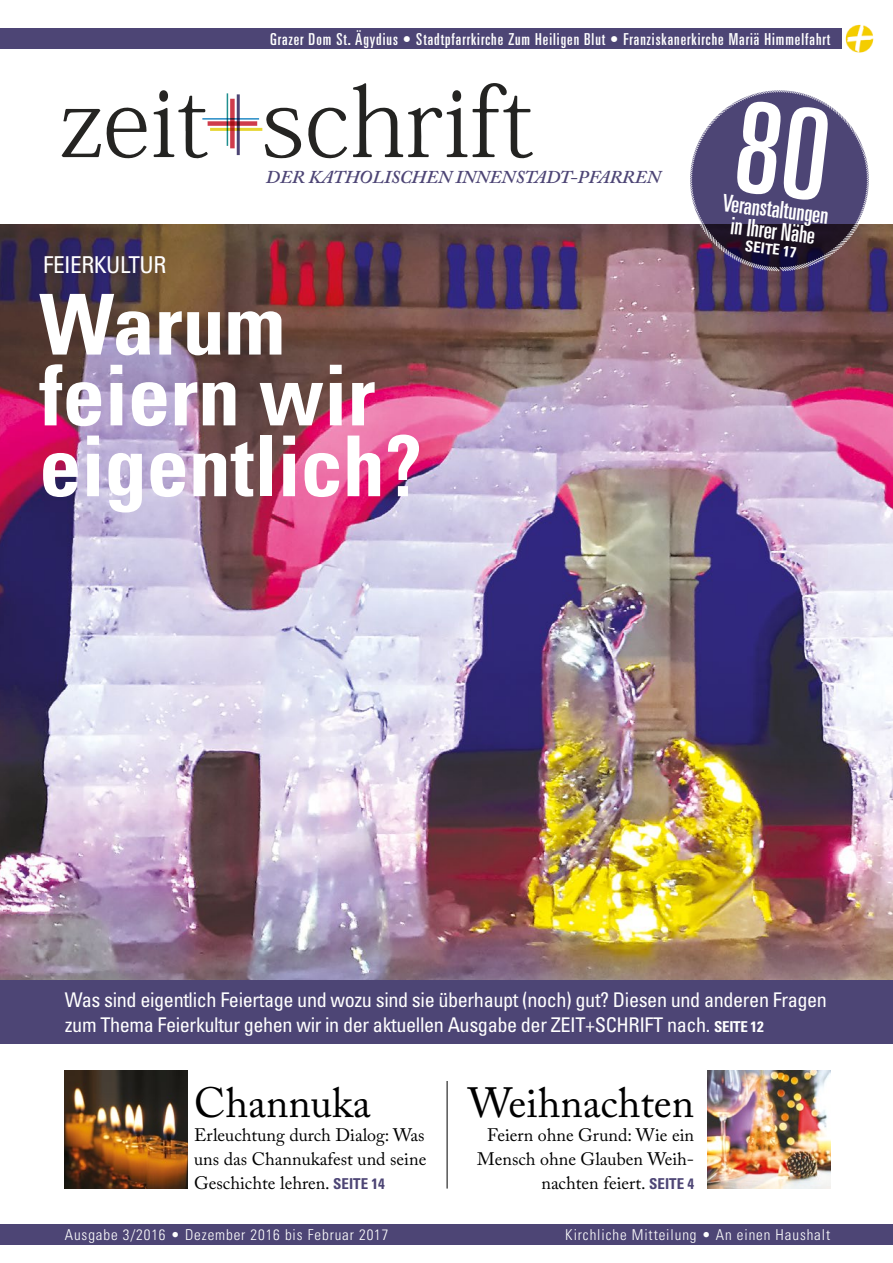
<style>
.page{position:relative;width:893px;height:1263px;background:#fff}
.page>*{position:absolute;margin:0;border:0;box-sizing:border-box;transform-origin:0 0}
.t1{font:700 condensed 84px/70.8px "Univers";color:#fff}
.t2{font:42px "Adobe Caslon Pro";color:#000}
.t3{font:ultra-condensed 24px "Univers";color:#fff}
.t4{font:condensed 23.25px "Univers";letter-spacing:-.02em;color:#fff}
.t5{font:condensed 20.25px/24.9px "Univers";letter-spacing:-.02em;color:#fff}
.t6{font:18px/24px "Adobe Caslon Pro";color:#000;text-align:justify}
.t7{font:italic 600 18px "Adobe Caslon Pro";color:#4d4575}
.t8{font:ultra-condensed 16.5px "Univers";letter-spacing:.06em;color:#fff}
.t9{font:300 condensed 15px "Univers";letter-spacing:.06em;color:#fff}
.t10{font:700 condensed 15px "Univers";color:#fff}
.s1{font-weight:700;font-size:15px}
.s2{font-family:"Univers";font-weight:700;font-stretch:condensed;font-size:15px;color:#4d4575}
</style>
<div class="page">
<img style="left:0;top:224px;width:893px;height:756px">
<div style="left:0;top:980px;width:893px;height:63px;background:#4d4575"></div>
<div style="left:0;top:28px;width:841px;height:21px;background:#4d4575"></div>
<img style="left:65px;top:1071px;width:122px;height:117px">
<img style="left:708px;top:1071px;width:122px;height:117px">
<hr style="left:447px;top:1081px;width:1px;height:107px;background:#000">
<img style="left:845px;top:24px;width:29px;height:29px">
<div style="left:0;top:1224px;width:893px;height:20px;background:#4d4575"></div>
<div style="left:230px;top:99px;width:5px;height:49px;background:#cf3c4b"></div>
<svg style="left:208px;top:121px;width:49px;height:5px"></svg>
<hr style="left:210px;top:128px;width:52px;height:3px;background:#e6d634">
<hr style="left:202px;top:118px;width:57px;height:2px;background:#258bc5">
<svg style="left:61px;top:107px;width:86px;height:52px"></svg>
<svg style="left:265px;top:83px;width:268px;height:76px"></svg>
<svg style="left:154px;top:90px;width:54px;height:69px"></svg>
<div style="left:452px;top:90px;width:9px;height:12px;background:#252422;border-radius:50%"></div>
<hr style="left:227px;top:93px;width:1px;height:53px;background:#208f8f">
<hr style="left:237px;top:94px;width:3px;height:61px;background:#4d4574">
<svg style="left:687px;top:90px;width:185px;height:182px;background:#635a7c"></svg>
<p class="t8" style="left:270px;top:30px;width:561px">Grazer Dom St. Ägydius • Stadtpfarrkirche Zum Heiligen Blut • Franziskanerkirche Mariä Himmelfahrt</p>
<p class="t4" style="left:43px;top:250px;width:125px">FEIERKULTUR</p>
<p class="t7" style="left:266px;top:167px;width:396px">DER KATHOLISCHEN INNENSTADT-PFARREN</p>
<h1 class="t1" style="left:39px;top:289px;width:384px">Warum feiern wir eigentlich?</h1>
<p class="t3" style="left:724px;top:189px;width:108px;rotate:7deg">Veranstaltungen</p>
<p class="t3" style="left:733px;top:212px;width:86px;rotate:7deg">in Ihrer Nähe</p>
<p class="t10" style="left:746px;top:237px;width:53px;rotate:7deg">SEITE 17</p>
<p class="t5" style="left:65px;top:987px;width:764px">Was sind eigentlich Feiertage und wozu sind sie überhaupt (noch) gut? Diesen und anderen Fragen zum Thema Feierkultur gehen wir in der aktuellen Ausgabe der ZEIT+SCHRIFT nach. <span class="s1">SEITE 12</span></p>
<h2 class="t2" style="left:194px;top:1077px;width:178px">Channuka</h2>
<p class="t6" style="left:194px;top:1122px;width:234px">Erleuchtung durch Dialog: Was uns das Channukafest und seine Geschichte lehren. <span class="s2">SEITE 14</span></p>
<h2 class="t2" style="left:468px;top:1077px;width:228px">Weihnachten</h2>
<p class="t6" style="left:477px;top:1122px;width:219px;text-align:right">Feiern ohne Grund: Wie ein<br>Mensch ohne Glauben Weih&shy;nachten feiert. <span class="s2">SEITE 4</span></p>
<p class="t9" style="left:65px;top:1225px;width:325px">Ausgabe 3/2016 • Dezember 2016 bis Februar 2017</p>
<p class="t9" style="left:565px;top:1225px;width:266px">Kirchliche Mitteilung • An einen Haushalt</p>
</div>
